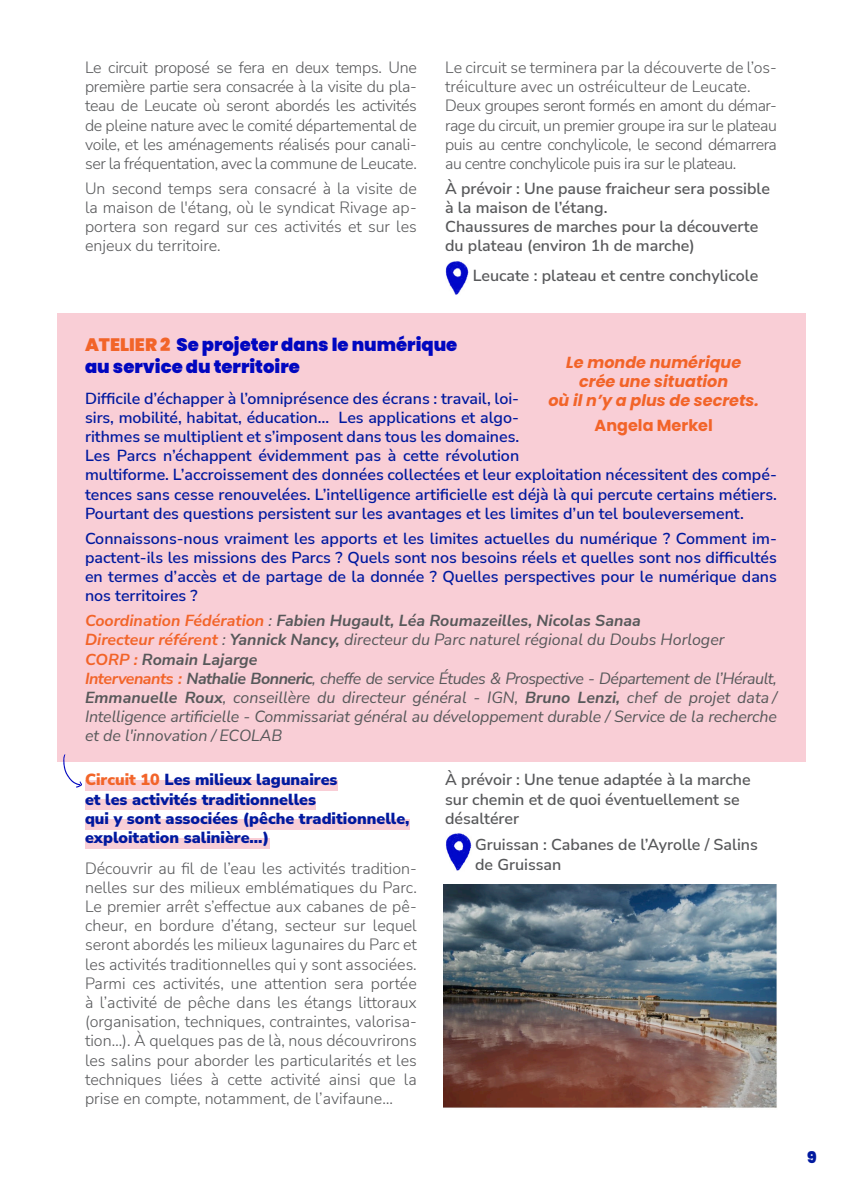
<style>
.page{position:relative;width:845px;height:1191px;background:#fff}
.page>*{position:absolute;margin:0;border:0;box-sizing:border-box;transform-origin:0 0}
.t1{font:900 18px "Poppins";color:#0107c0}
.t2{font:300 16px/19.2px "Nunito Sans";letter-spacing:-.005em;color:#57585a;text-align:justify}
.t3{font:600 16px/19.2px "Nunito Sans";color:#00199f}
.t4{font:italic 16px/19.2px "Nunito Sans";color:#57585a;text-align:justify}
.t5{font:600 16px/19.2px "Nunito Sans";color:#57585a}
.t6{font:900 16px "Nunito Sans";color:#00199f}
.t7{font:italic 700 16px "Nunito Sans";color:#57585a}
.t8{font:italic 700 16px/19.2px "Poppins";color:#f26429;text-align:center}
.t9{font:700 16px "Poppins";color:#f26429}
.t10{font:900 16px "Poppins";color:#00199f}
.s1{color:#f26429}
.s2{font-weight:400}
.s3{font-weight:700;color:#f26429}
.s4{font-weight:700}
</style>
<div class="page">
<div style="left:57px;top:313px;width:748px;height:448px;background:#f9ced6"></div>
<svg style="left:63px;top:754px;width:19px;height:33px"></svg>
<div style="left:85px;top:780px;width:252px;height:11px;background:#f9ced6"></div>
<div style="left:85px;top:799px;width:231px;height:11px;background:#f9ced6"></div>
<div style="left:85px;top:819px;width:325px;height:10px;background:#f9ced6"></div>
<div style="left:85px;top:838px;width:184px;height:10px;background:#f9ced6"></div>
<img style="left:446px;top:833px;width:25px;height:38px">
<img style="left:444px;top:884px;width:333px;height:224px">
<img style="left:445px;top:261px;width:23px;height:34px">
<p class="t2" style="left:85px;top:57px;width:333px">Le circuit proposé se fera en deux temps. Une première partie sera consacrée à la visite du pla&shy;teau de Leucate où seront abordés les activités de pleine nature avec le comité départemental de voile, et les aménagements réalisés pour canali&shy;ser la fréquentation, avec la commune de Leucate.</p>
<p class="t2" style="left:85px;top:178px;width:333px">Un second temps sera consacré à la visite de la maison de l'étang, où le syndicat Rivage ap&shy;portera son regard sur ces activités et sur les enjeux du territoire.</p>
<p class="t2" style="left:445px;top:57px;width:333px">Le circuit se terminera par la découverte de l’os&shy;tréiculture avec un ostréiculteur de Leucate.</p>
<p class="t2" style="left:445px;top:96px;width:333px">Deux groupes seront formés en amont du démar&shy;rage du circuit, un premier groupe ira sur le plateau puis au centre conchylicole, le second démarrera au centre conchylicole puis ira sur le plateau.</p>
<p class="t5" style="left:445px;top:178px;width:326px">À prévoir : Une pause fraicheur sera possible à la maison de l’étang.</p>
<p class="t5" style="left:445px;top:216px;width:315px">Chaussures de marches pour la découverte du plateau (environ 1h de marche)</p>
<p class="t5" style="left:473px;top:265px;width:287px">Leucate : plateau et centre conchylicole</p>
<p class="t1" style="left:85px;top:335px;width:374px"><span class="s1">ATELIER 2</span> Se projeter dans le numérique</p>
<p class="t1" style="left:85px;top:356px;width:216px">au service du territoire</p>
<p class="t3" style="left:85px;top:388px;width:693px">Difficile d’échapper à l’omniprésence des écrans : travail, loi-<br>sirs, mobilité, habitat, éducation… Les applications et algo-<br>rithmes se multiplient et s’imposent dans tous les domaines.<br>Les Parcs n’échappent évidemment pas à cette révolution<br>multiforme. L’accroissement des données collectées et leur exploitation nécessitent des compé&shy;tences sans cesse renouvelées. L’intelligence artificielle est déjà là qui percute certains métiers.<br>Pourtant des questions persistent sur les avantages et les limites d’un tel bouleversement.</p>
<p class="t3" style="left:85px;top:528px;width:693px;text-align:justify">Connaissons-nous vraiment les apports et les limites actuelles du numérique ? Comment im&shy;pactent-ils les missions des Parcs ? Quels sont nos besoins réels et quelles sont nos difficultés en termes d’accès et de partage de la donnée ? Quelles perspectives pour le numérique dans nos territoires ?</p>
<p class="t7" style="left:85px;top:609px;width:557px"><span class="s1">Coordination Fédération</span> <span class="s2">:</span> Fabien Hugault, Léa Roumazeilles, Nicolas Sanaa</p>
<p class="t4" style="left:85px;top:629px;width:641px"><span class="s3">Directeur référent</span> : <span class="s4">Yannick Nancy,</span> directeur du Parc naturel régional du Doubs Horloger</p>
<p class="t7" style="left:85px;top:648px;width:174px"><span class="s1">CORP :</span> Romain Lajarge</p>
<p class="t4" style="left:85px;top:668px;width:693px"><span class="s3">Intervenants :</span> <span class="s4">Nathalie Bonneric</span>, cheffe de service Études &amp; Prospective - Département de l’Hérault, <span class="s4">Emmanuelle Roux</span>, conseillère du directeur général - IGN, <span class="s4">Bruno Lenzi,</span> chef de projet data / Intelligence artificielle - Commissariat général au développement durable / Service de la recherche et de l'innovation / ECOLAB</p>
<p class="t6" style="left:85px;top:768px;width:254px"><span class="s1">Circuit 10</span> Les milieux lagunaires</p>
<p class="t6" style="left:85px;top:787px;width:232px">et les activités traditionnelles</p>
<p class="t6" style="left:85px;top:807px;width:326px">qui y sont associées (pêche traditionnelle,</p>
<p class="t6" style="left:85px;top:826px;width:186px">exploitation salinière…)</p>
<p class="t2" style="left:85px;top:857px;width:333px">Découvrir au fil de l’eau les activités tradition&shy;nelles sur des milieux emblématiques du Parc.<br>Le premier arrêt s’effectue aux cabanes de pê&shy;cheur, en bordure d’étang, secteur sur lequel seront abordés les milieux lagunaires du Parc et les activités traditionnelles qui y sont associées.<br>Parmi ces activités, une attention sera portée à l’activité de pêche dans les étangs littoraux (organisation, techniques, contraintes, valorisa&shy;tion…). À quelques pas de là, nous découvrirons les salins pour aborder les particularités et les techniques liées à cette activité ainsi que la prise en compte, notamment, de l’avifaune…</p>
<p class="t8" style="left:548px;top:352px;width:212px">Le monde numérique crée une situation<br>où il n’y a plus de secrets.</p>
<p class="t9" style="left:594px;top:416px;width:120px">Angela Merkel</p>
<p class="t5" style="left:445px;top:769px;width:307px">À prévoir : Une tenue adaptée à la marche sur chemin et de quoi éventuellement se désaltérer</p>
<p class="t5" style="left:475px;top:834px;width:284px">Gruissan : Cabanes de l’Ayrolle / Salins de Gruissan</p>
<p class="t10" style="left:807px;top:1148px;width:11px">9</p>
</div>
